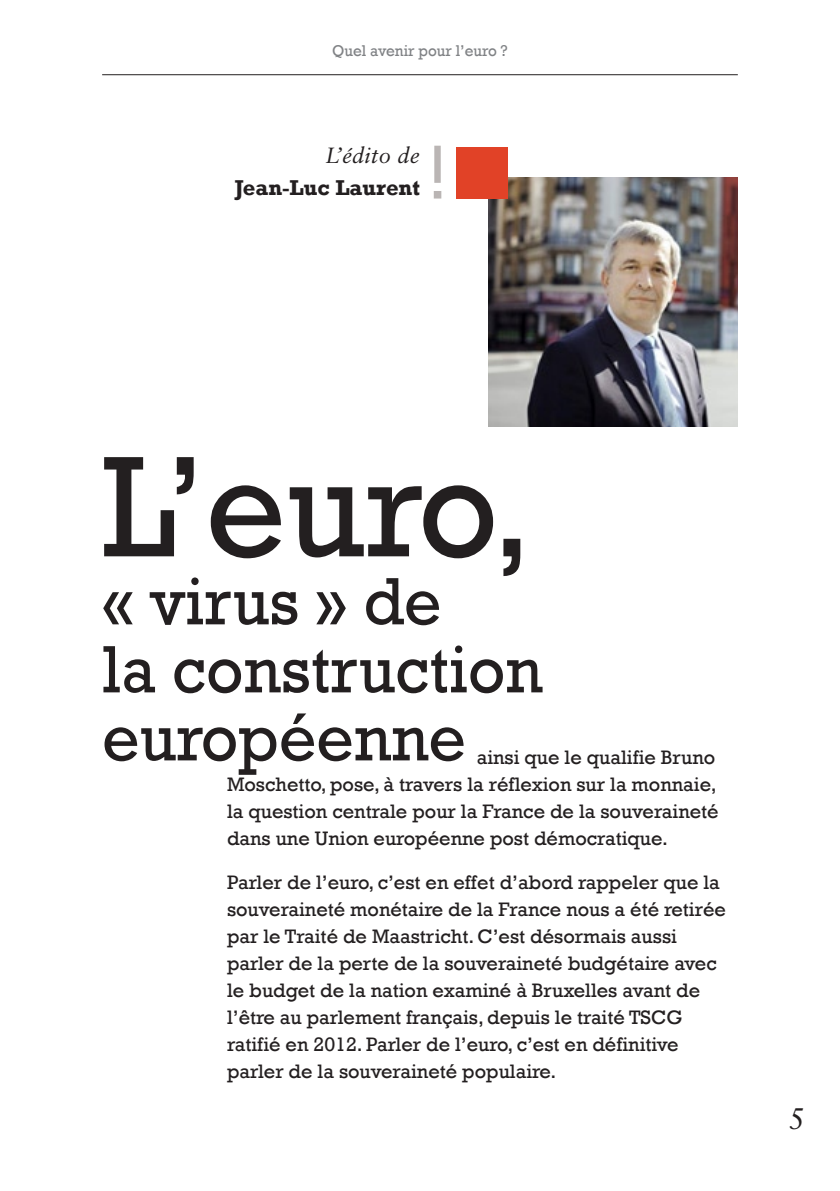
<style>
.page{position:relative;width:840px;height:1191px;background:#fff}
.page>*{position:absolute;margin:0;border:0;box-sizing:border-box;transform-origin:0 0}
.t1{font:146px "Rockwell";color:#231f20;scale:.96 1}
.t2{font:75.4px "Share Tech Mono";color:#bab5b4}
.t3{font:68px/68px "Rockwell";color:#231f20;scale:.96 1}
.t4{font:30px "Classical Garamond BT";color:#231f20}
.t5{font:700 22px "Rockwell";color:#231f20}
.t6{font:italic 22px "Classical Garamond BT";letter-spacing:.02em;color:#231f20}
.t7{font:20px/27px "Rockwell";color:#231f20}
.t8{font:16px "Rockwell";color:#808285;scale:.96 1}
</style>
<div class="page">
<hr style="left:102px;top:74px;width:635px;height:1px;background:#231f20">
<img style="left:488px;top:177px;width:249px;height:249px">
<div style="left:456px;top:147px;width:51px;height:51px;background:#e14227"></div>
<p class="t8" style="left:332px;top:42px;width:184px">Quel avenir pour l’euro ?</p>
<p class="t6" style="left:326px;top:141px;width:95px">L’édito de</p>
<p class="t5" style="left:235px;top:174px;width:186px">Jean-Luc Laurent</p>
<h2 class="t2" style="left:417px;top:132px;width:42px">!</h2>
<h1 class="t1" style="left:102px;top:423px;width:449px">L’euro,</h1>
<h3 class="t3" style="left:102px;top:568px;width:460px">« virus » de<br>la construction européenne</h3>
<p class="t7" style="left:227px;top:744px;width:493px;text-indent:249px">ainsi que le qualifie Bruno Moschetto, pose, à travers la réflexion sur la monnaie, la question centrale pour la France de la souveraineté dans une Union européenne post démocratique.</p>
<p class="t7" style="left:227px;top:869px;width:500px">Parler de l’euro, c’est en effet d’abord rappeler que la souveraineté monétaire de la France nous a été retirée par le Traité de Maastricht. C’est désormais aussi parler de la perte de la souveraineté budgétaire avec le budget de la nation examiné à Bruxelles avant de l’être au parlement français, depuis le traité TSCG ratifié en 2012. Parler de l’euro, c’est en définitive parler de la souveraineté populaire.</p>
<h3 class="t4" style="left:788px;top:1100px;width:18px">5</h3>
</div>
